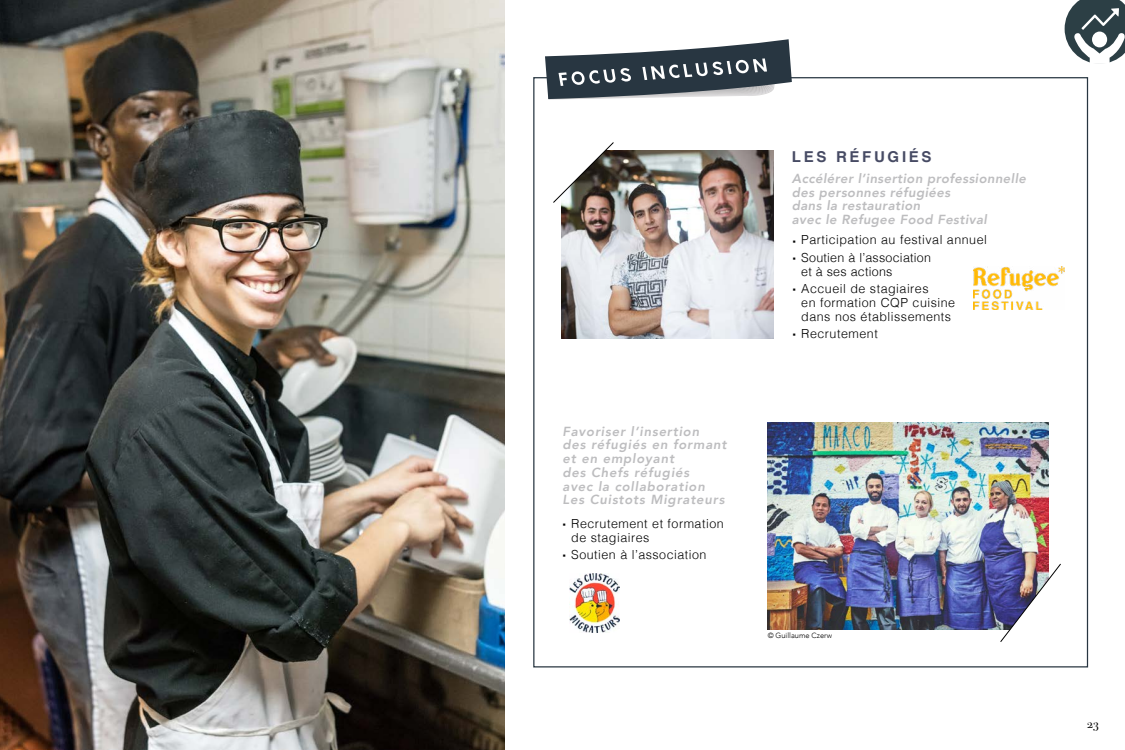
<style>
.page{position:relative;width:1125px;height:750px;background:#fff}
.page>*{position:absolute;margin:0;border:0;box-sizing:border-box;transform-origin:0 0}
.t1{font:700 15px "Helvetica";letter-spacing:.18em;color:#474b64}
.t2{font:italic 800 13.12px/13.8px "Avenir";letter-spacing:.06em;color:#bdbdbf}
.t3{font:italic 800 13.12px/13.8px "Avenir";letter-spacing:.03em;color:#bdbdbf}
.t4{font:300 12.5px/13.8px "Helvetica";letter-spacing:.04em;color:#000}
.t5{font:300 12.5px/13.8px "Helvetica";letter-spacing:.02em;color:#000}
.t6{font:12.5px "Bodoni Svty Two SCITCTT";color:#000}
.t7{font:300 7.5px "Avenir";color:#000}
.s1{font-family:"Bebas";font-weight:400}
</style>
<div class="page">
<img style="left:0;top:0;width:504px;height:750px">
<svg style="left:1065px;top:0;width:60px;height:64px"></svg>
<div style="left:1092px;top:32px;width:15px;height:15px;background:#fff;border-radius:50%"></div>
<img style="left:562px;top:151px;width:211px;height:187px">
<svg style="left:553px;top:142px;width:61px;height:61px"></svg>
<svg style="left:545px;top:39px;width:247px;height:61px"></svg>
<img style="left:974px;top:266px;width:90px;height:43px">
<img style="left:569px;top:574px;width:50px;height:58px">
<img style="left:768px;top:422px;width:281px;height:207px">
<img style="left:1000px;top:564px;width:61px;height:78px">
<p class="t2" style="left:562px;top:424px;width:166px">Favoriser l’insertion<br>des réfugiés en formant et en employant<br>des Chefs réfugiés<br>avec la collaboration<br>Les Cuistots Migrateurs</p>
<p class="t4" style="left:571px;top:516px;width:154px;text-indent:-9px"><span class="s1">•</span> Recrutement et formation de stagiaires</p>
<p class="t4" style="left:562px;top:547px;width:146px"><span class="s1">•</span> Soutien à l’association</p>
<p class="t1" style="left:792px;top:148px;width:141px">LES RÉFUGIÉS</p>
<p class="t3" style="left:792px;top:172px;width:236px">Accélérer l’insertion professionnelle des personnes réfugiées<br>dans la restauration<br>avec le Refugee Food Festival</p>
<p class="t4" style="left:792px;top:232px;width:197px"><span class="s1">•</span> Participation au festival annuel</p>
<p class="t5" style="left:801px;top:250px;width:131px;text-indent:-9px"><span class="s1">•</span> Soutien à l’association et à ses actions</p>
<p class="t4" style="left:801px;top:281px;width:155px;text-indent:-9px"><span class="s1">•</span> Accueil de stagiaires<br>en formation CQP cuisine dans nos établissements</p>
<p class="t4" style="left:792px;top:326px;width:87px"><span class="s1">•</span> Recrutement</p>
<p class="t7" style="left:768px;top:631px;width:66px">© Guillaume Czerw</p>
<p class="t6" style="left:1087px;top:716px;width:13px">23</p>
</div>
